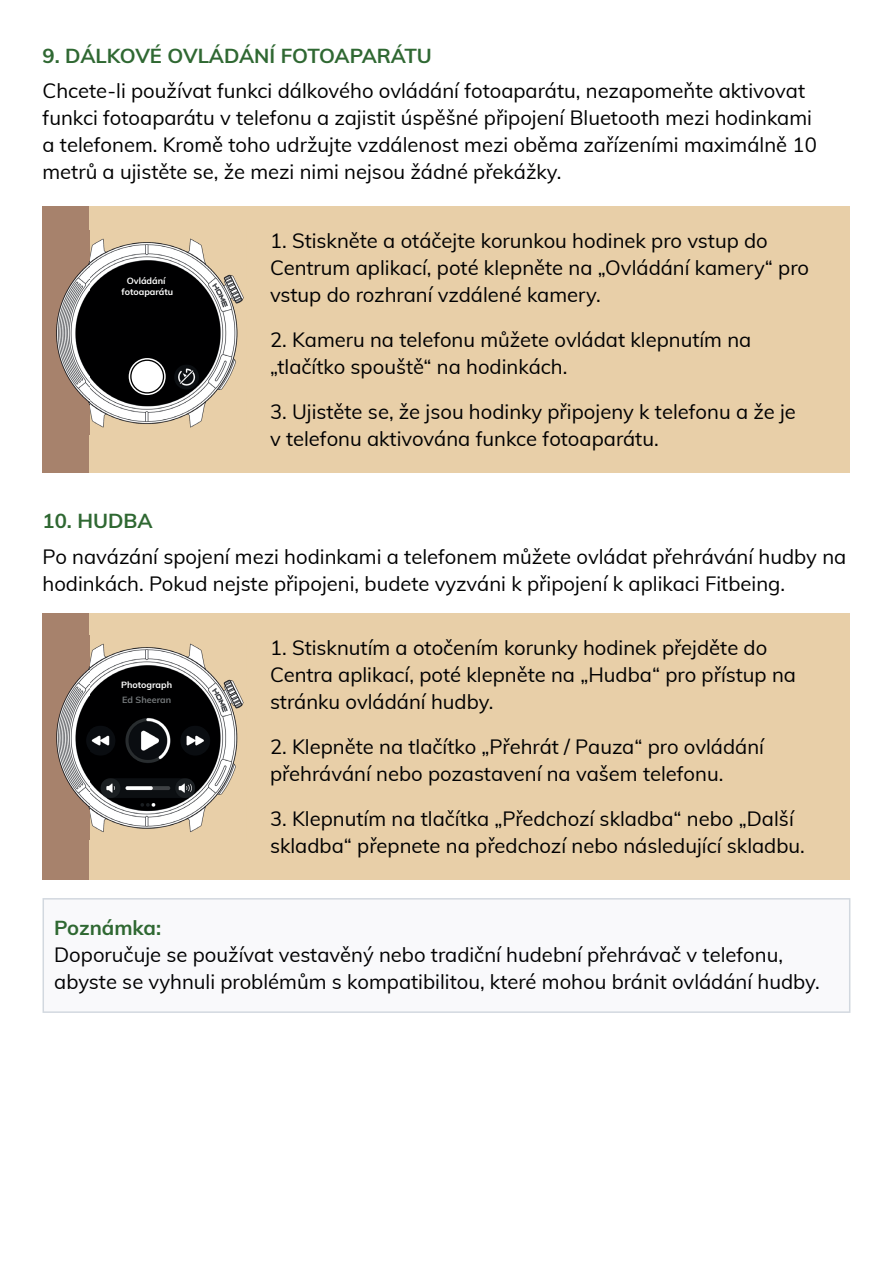
<style>
.page{position:relative;width:893px;height:1263px;background:#fff}
.page>*{position:absolute;margin:0;border:0;box-sizing:border-box;transform-origin:0 0}
.t1{font:20.25px/27px "Muli";color:#000001}
.t2{font:700 20.25px "Muli";color:#2f6832}
.t3{font:700 9px/10.8px "Muli";color:#fff;text-align:center}
.t4{font:700 9px "Muli";color:#75797b}
</style>
<div class="page">
<div style="left:43px;top:206px;width:807px;height:267px;background:#e8cfa8"></div>
<div style="left:43px;top:613px;width:807px;height:267px;background:#e8cfa8"></div>
<div style="left:43px;top:206px;width:46px;height:267px;background:#a7826c"></div>
<div style="left:43px;top:613px;width:46px;height:267px;background:#a7826c"></div>
<div style="left:43px;top:898px;width:807px;height:115px;background:#f9f9fb;border:2px solid #d2d8df"></div>
<img style="left:56px;top:230px;width:188px;height:205px">
<div style="left:129px;top:358px;width:37px;height:37px;border:2px solid #fff;border-radius:50%"></div>
<div style="left:132px;top:361px;width:31px;height:31px;background:#fff;border-radius:50%"></div>
<img style="left:56px;top:635px;width:188px;height:205px">
<p class="t2" style="left:43px;top:41px;width:391px">9. DÁLKOVÉ OVLÁDÁNÍ FOTOAPARÁTU</p>
<p class="t1" style="left:43px;top:77px;width:776px">Chcete-li používat funkci dálkového ovládání fotoaparátu, nezapomeňte aktivovat funkci fotoaparátu v telefonu a zajistit úspěšné připojení Bluetooth mezi hodinkami a telefonem. Kromě toho udržujte vzdálenost mezi oběma zařízeními maximálně 10 metrů a ujistěte se, že mezi nimi nejsou žádné překážky.</p>
<p class="t3" style="left:121px;top:275px;width:53px">Ovládání fotoaparátu</p>
<p class="t2" style="left:43px;top:506px;width:112px">10. HUDBA</p>
<p class="t1" style="left:270px;top:226px;width:541px">1. Stiskněte a otáčejte korunkou hodinek pro vstup do<br>Centrum aplikací, poté klepněte na „Ovládání kamery“ pro vstup do rozhraní vzdálené kamery.</p>
<p class="t1" style="left:270px;top:325px;width:483px">2. Kameru na telefonu můžete ovládat klepnutím na „tlačítko spouště“ na hodinkách.</p>
<p class="t1" style="left:270px;top:397px;width:527px">3. Ujistěte se, že jsou hodinky připojeny k telefonu a že je v telefonu aktivována funkce fotoaparátu.</p>
<p class="t1" style="left:43px;top:542px;width:805px">Po navázání spojení mezi hodinkami a telefonem můžete ovládat přehrávání hudby na hodinkách. Pokud nejste připojeni, budete vyzváni k připojení k aplikaci Fitbeing.</p>
<p class="t3" style="left:121px;top:679px;width:53px">Photograph</p>
<p class="t4" style="left:122px;top:693px;width:50px">Ed Sheeran</p>
<p class="t1" style="left:270px;top:633px;width:527px">1. Stisknutím a otočením korunky hodinek přejděte do<br>Centra aplikací, poté klepněte na „Hudba“ pro přístup na stránku ovládání hudby.</p>
<p class="t1" style="left:270px;top:732px;width:496px">2. Klepněte na tlačítko „Přehrát / Pauza“ pro ovládání přehrávání nebo pozastavení na vašem telefonu.</p>
<p class="t1" style="left:270px;top:804px;width:536px">3. Klepnutím na tlačítka „Předchozí skladba“ nebo „Další skladba“ přepnete na předchozí nebo následující skladbu.</p>
<p class="t2" style="left:54px;top:913px;width:109px">Poznámka:</p>
<p class="t1" style="left:54px;top:940px;width:767px">Doporučuje se používat vestavěný nebo tradiční hudební přehrávač v telefonu, abyste se vyhnuli problémům s kompatibilitou, které mohou bránit ovládání hudby.</p>
</div>
